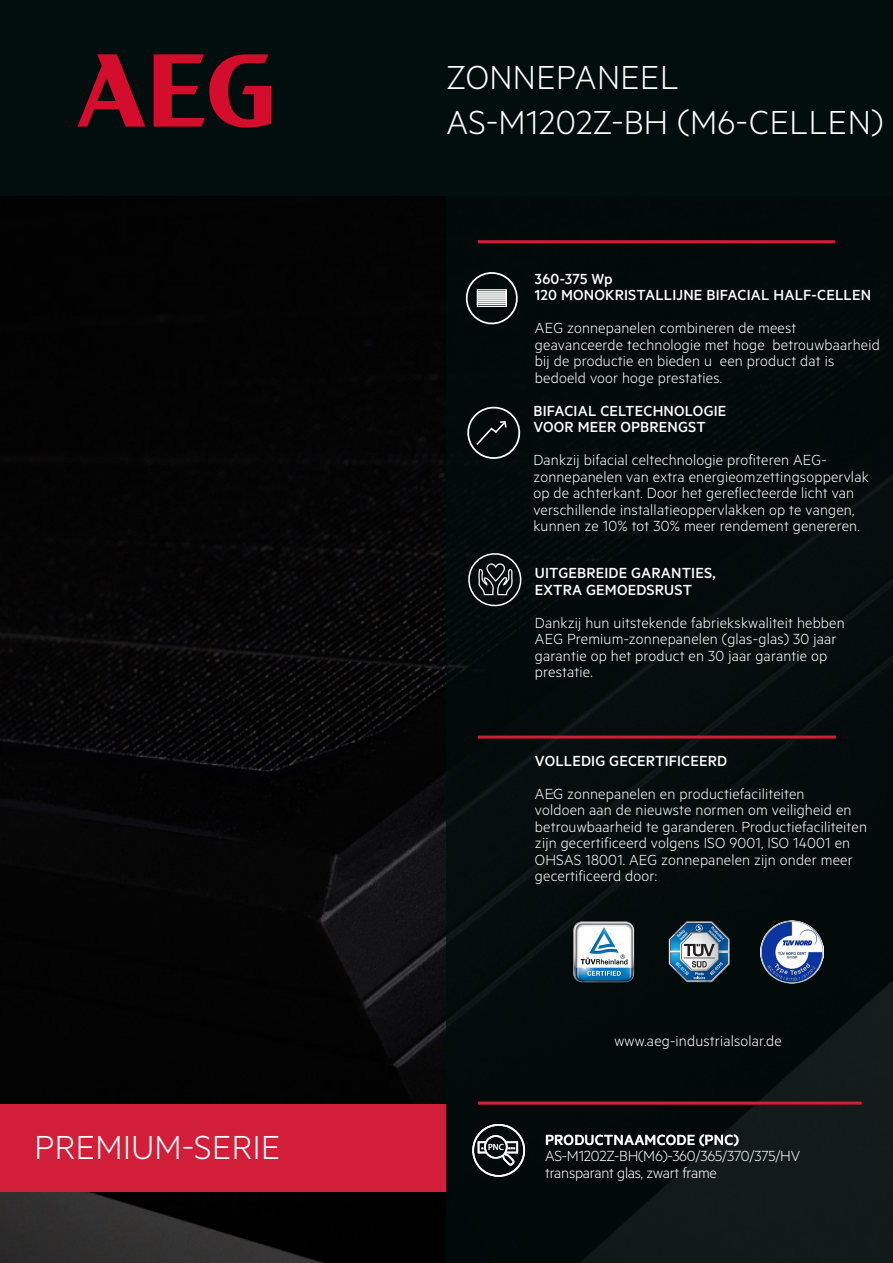
<style>
.page{position:relative;width:893px;height:1263px;background:#fff}
.page>*{position:absolute;margin:0;border:0;box-sizing:border-box;transform-origin:0 0}
.p_H1_Headline_Module{font:300 37.5px/45px "Metric";letter-spacing:.01em;color:#fff}
.p-base-language{font:300 16.5px/16.5px "Metric";letter-spacing:.01em;color:#fff}
.p_H2_Subhead{font:300 16.5px/16.5px "Metric";letter-spacing:.01em;color:#fff}
.p_H2_Subhead-2{font:500 16.5px/16.5px "Metric";letter-spacing:.01em;color:#fff}
.p-base-language-2{font:300 16.5px/16.5px "Metric";letter-spacing:-.015em;color:#fff}
.t1{font:600 9px "Myriad Pro";color:#fff}
</style>
<div class="page">
<img style="left:0;top:196px;width:446px;height:1067px">
<div style="left:0;top:1104px;width:446px;height:88px;background:#d21e38"></div>
<div style="left:446px;top:196px;width:447px;height:1067px;background:#020d0d"></div>
<hr style="left:478px;top:240px;width:357px;height:3px;background:#d21e38">
<hr style="left:478px;top:735px;width:358px;height:3px;background:#d21e38">
<hr style="left:478px;top:1101px;width:384px;height:3px;background:#d21e38">
<div style="left:0;top:0;width:893px;height:196px;background:#020d0d"></div>
<svg style="left:78px;top:54px;width:67px;height:73px"></svg>
<svg style="left:154px;top:54px;width:117px;height:74px"></svg>
<img style="left:573px;top:921px;width:61px;height:61px">
<svg style="left:669px;top:921px;width:61px;height:61px"></svg>
<svg style="left:466px;top:272px;width:52px;height:52px"></svg>
<div style="left:477px;top:289px;width:30px;height:3px;border:1px solid #fff"></div>
<div style="left:477px;top:291px;width:30px;height:4px;border:1px solid #fff"></div>
<div style="left:477px;top:293px;width:30px;height:4px;border:1px solid #fff"></div>
<div style="left:477px;top:295px;width:30px;height:4px;border:1px solid #fff"></div>
<div style="left:477px;top:297px;width:30px;height:4px;border:1px solid #fff"></div>
<div style="left:477px;top:299px;width:30px;height:4px;border:1px solid #fff"></div>
<div style="left:477px;top:302px;width:30px;height:3px;border:1px solid #fff"></div>
<div style="left:477px;top:304px;width:30px;height:3px;border:1px solid #fff"></div>
<svg style="left:468px;top:553px;width:54px;height:53px"></svg>
<svg style="left:467px;top:406px;width:54px;height:53px"></svg>
<img style="left:760px;top:921px;width:63px;height:62px">
<svg style="left:472px;top:1124px;width:54px;height:53px"></svg>
<h1 class="p_H1_Headline_Module" style="left:35px;top:1123px;width:247px">PREMIUM-SERIE</h1>
<p class="p_H1_Headline_Module" style="left:446px;top:53px;width:438px">ZONNEPANEEL<br>AS-M1202Z-BH (M6-CELLEN)</p>
<p class="p_H2_Subhead-2" style="left:535px;top:270px;width:79px">360-375 Wp</p>
<p class="p_H2_Subhead-2" style="left:535px;top:287px;width:338px">120 MONOKRISTALLIJNE BIFACIAL HALF-CELLEN</p>
<p class="p-base-language" style="left:535px;top:319px;width:346px">AEG zonnepanelen combineren de meest geavanceerde technologie met hoge betrouwbaarheid bij de productie en bieden u een product dat is bedoeld voor hoge prestaties.</p>
<p class="p_H2_Subhead-2" style="left:533px;top:402px;width:194px">BIFACIAL CELTECHNOLOGIE<br>VOOR MEER OPBRENGST</p>
<p class="p_H2_Subhead" style="left:533px;top:451px;width:337px">Dankzij bifacial celtechnologie profiteren AEG&shy;zonnepanelen van extra energieomzettingsoppervlak op de achterkant. Door het gereflecteerde licht van verschillende installatieoppervlakken op te vangen, kunnen ze 10% tot 30% meer rendement genereren.</p>
<p class="p_H2_Subhead-2" style="left:535px;top:564px;width:182px">UITGEBREIDE GARANTIES,<br>EXTRA GEMOEDSRUST</p>
<p class="p-base-language" style="left:535px;top:614px;width:311px">Dankzij hun uitstekende fabriekskwaliteit hebben AEG Premium-zonnepanelen (glas-glas) 30 jaar garantie op het product en 30 jaar garantie op prestatie.</p>
<p class="p_H2_Subhead-2" style="left:535px;top:752px;width:194px">VOLLEDIG GECERTIFICEERD</p>
<p class="p-base-language" style="left:535px;top:785px;width:333px">AEG zonnepanelen en productiefaciliteiten<br>voldoen aan de nieuwste normen om veiligheid en betrouwbaarheid te garanderen. Productiefaciliteiten zijn gecertificeerd volgens ISO 9001, ISO 14001 en OHSAS 18001. AEG zonnepanelen zijn onder meer gecertificeerd door:</p>
<p class="p-base-language" style="left:552px;top:785px;width:4px">:</p>
<p class="t1" style="left:488px;top:1141px;width:17px">PNC</p>
<p class="p-base-language" style="left:614px;top:1031px;width:169px">www.aeg-industrialsolar.de</p>
<p class="p_H2_Subhead-2" style="left:545px;top:1131px;width:195px">PRODUCTNAAMCODE (PNC)</p>
<p class="p-base-language-2" style="left:545px;top:1147px;width:257px">AS-M1202Z-BH(M6)-360/365/370/375/HV transparant glas, zwart frame</p>
</div>
